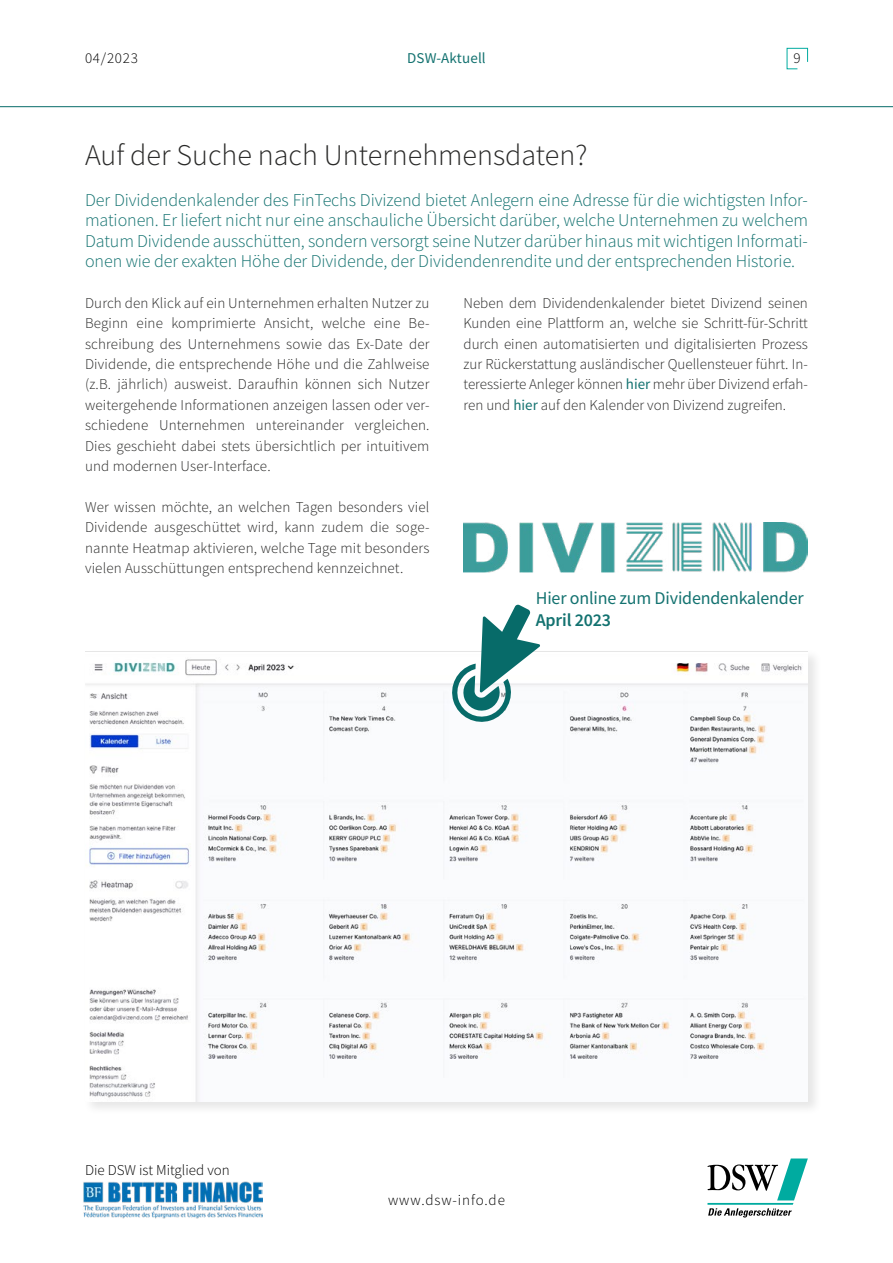
<style>
.page{position:relative;width:893px;height:1263px;background:#fff}
.page>*{position:absolute;margin:0;border:0;box-sizing:border-box;transform-origin:0 0}
.HAUPT{font:300 30px "Source Sans Pro";color:#282827}
.Fließtext_DSW_Newsle{font:300 18px/20.4px "Source Sans Pro";letter-spacing:-.005em;color:#137270;text-align:justify}
.Fließtext_DSW_Newsle-2{font:18px/21.6px "Source Sans Pro";letter-spacing:-.01em;color:#137270}
.Unterüberschrift_DSW{font:300 15px/20.4px "Source Sans Pro";letter-spacing:.01em;color:#282827;text-align:justify}
.t1{font:300 15px "Source Sans Pro";color:#000}
.t2{font:300 15px "Source Sans Pro";letter-spacing:.06em;color:#000}
.t3{font:15px "Source Sans Pro";letter-spacing:.01em;color:#137270}
.s1{font-weight:400;color:#137270}
.s2{font-weight:600}
</style>
<div class="page">
<svg style="left:786px;top:48px;width:22px;height:22px"></svg>
<hr style="left:0;top:106px;width:893px;height:1px;background:#076b69">
<svg style="left:707px;top:1158px;width:101px;height:59px"></svg>
<img style="left:83px;top:1182px;width:180px;height:37px">
<img style="left:463px;top:522px;width:345px;height:51px">
<div style="left:82px;top:649px;width:741px;height:467px;background:#000;opacity:.1"></div>
<img style="left:85px;top:651px;width:723px;height:450px">
<svg style="left:448px;top:604px;width:92px;height:121px"></svg>
<p class="t1" style="left:85px;top:49px;width:54px">04/2023</p>
<p class="t3" style="left:407px;top:48px;width:80px">DSW-Aktuell</p>
<p class="t1" style="left:794px;top:49px;width:9px">9</p>
<p class="HAUPT" style="left:85px;top:137px;width:504px">Auf der Suche nach Unternehmensdaten?</p>
<p class="Fließtext_DSW_Newsle" style="left:85px;top:190px;width:724px">Der Dividendenkalender des FinTechs Divizend bietet Anlegern eine Adresse für die wichtigsten Infor&shy;mationen. Er liefert nicht nur eine anschauliche Übersicht darüber, welche Unternehmen zu welchem Datum Dividende ausschütten, sondern versorgt seine Nutzer darüber hinaus mit wichtigen Informati&shy;onen wie der exakten Höhe der Dividende, der Dividendenrendite und der entsprechenden Historie.</p>
<p class="Unterüberschrift_DSW" style="left:85px;top:293px;width:346px">Durch den Klick auf ein Unternehmen erhalten Nutzer zu Beginn eine komprimierte Ansicht, welche eine Be&shy;schreibung des Unternehmens sowie das Ex-Date der Dividende, die entsprechende Höhe und die Zahlweise (z.B. jährlich) ausweist. Daraufhin können sich Nutzer weitergehende Informationen anzeigen lassen oder ver&shy;schiedene Unternehmen untereinander vergleichen.<br>Dies geschieht dabei stets übersichtlich per intuitivem und modernen User-Interface.</p>
<p class="Unterüberschrift_DSW" style="left:85px;top:497px;width:346px">Wer wissen möchte, an welchen Tagen besonders viel Dividende ausgeschüttet wird, kann zudem die soge&shy;nannte Heatmap aktivieren, welche Tage mit besonders vielen Ausschüttungen entsprechend kennzeichnet.</p>
<p class="Unterüberschrift_DSW" style="left:463px;top:293px;width:346px">Neben dem Dividendenkalender bietet Divizend seinen Kunden eine Plattform an, welche sie Schritt-für-Schritt durch einen automatisierten und digitalisierten Prozess zur Rückerstattung ausländischer Quellensteuer führt. In&shy;teressierte Anleger können <span class="s1">hier</span> mehr über Divizend erfah&shy;ren und <span class="s1">hier</span> auf den Kalender von Divizend zugreifen.</p>
<p class="Fließtext_DSW_Newsle-2" style="left:536px;top:587px;width:269px">Hier online zum Dividendenkalender<br><span class="s2">April 2023</span></p>
<p class="t1" style="left:85px;top:1161px;width:146px">Die DSW ist Mitglied von</p>
<p class="t2" style="left:388px;top:1191px;width:118px">www.dsw-info.de</p>
</div>
